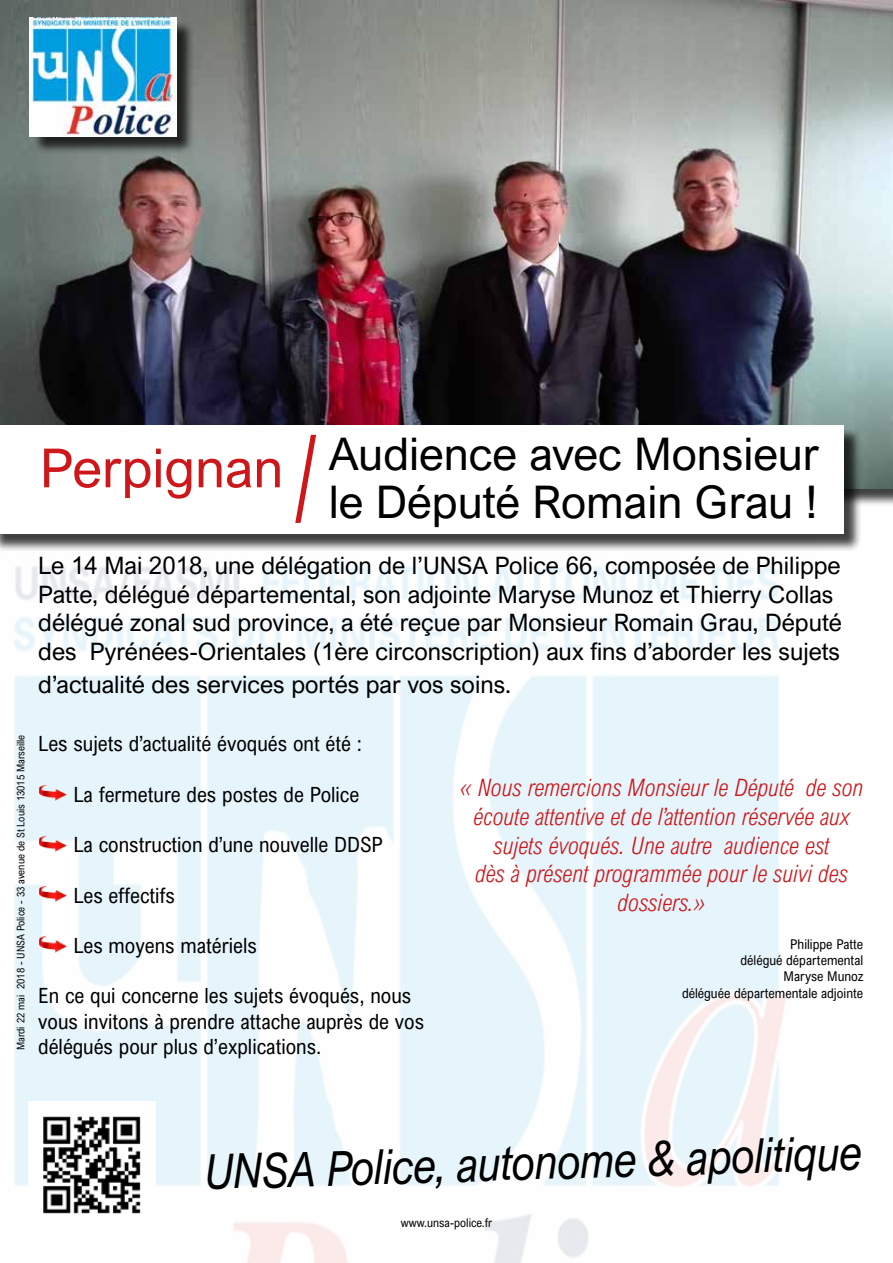
<style>
.page{position:relative;width:893px;height:1263px;background:#fff}
.page>*{position:absolute;margin:0;border:0;box-sizing:border-box;transform-origin:0 0}
.t1{font:118.95px "Arial Narrow";color:#cd171a;scale:.77 1}
.t2{font:54px "Arial Nova";color:#cd171a}
.t3{font:italic 48px "Arial Nova";color:#000;scale:.85 1}
.t4{font:45px "Arial Nova";color:#000}
.t5{font:24px/28.8px "Arial Nova";color:#000}
.t6{font:italic 300 24px/28.8px "Arial Nova Cond";color:#cd171a;text-align:center}
.t7{font:21px/25.2px "Arial Nova Cond";color:#000}
.t8{font:13.5px/16.2px "Arial Nova Cond";color:#000;text-align:right}
.t9{font:12px "Arial Nova Cond";color:#000}
.t10{font:10.5px "Arial Nova Cond";color:#000}
</style>
<div class="page">
<img style="left:0;top:0;width:893px;height:488px">
<img style="left:14px;top:558px;width:778px;height:705px">
<div style="left:32px;top:20px;width:163px;height:135px;background:#000;opacity:.75"></div>
<img style="left:30px;top:18px;width:147px;height:118px">
<div style="left:0;top:427px;width:862px;height:126px;background:#000;opacity:.75"></div>
<div style="left:0;top:425px;width:843px;height:109px;background:#fff"></div>
<img style="left:38px;top:785px;width:30px;height:17px">
<img style="left:38px;top:835px;width:30px;height:17px">
<img style="left:38px;top:885px;width:30px;height:17px">
<img style="left:38px;top:936px;width:30px;height:17px">
<img style="left:28px;top:1101px;width:128px;height:127px">
<h2 class="t2" style="left:40px;top:437px;width:245px">Perpignan</h2>
<h1 class="t1" style="left:295px;top:392px;width:29px">/</h1>
<h3 class="t4" style="left:329px;top:428px;width:492px">Audience avec Monsieur</h3>
<h3 class="t4" style="left:329px;top:476px;width:490px">le Député Romain Grau !</h3>
<p class="t5" style="left:38px;top:551px;width:805px">Le 14 Mai 2018, une délégation de l’UNSA Police 66, composée de Philippe Patte, délégué départemental, son adjointe Maryse Munoz et Thierry Collas délégué zonal sud province, a été reçue par Monsieur Romain Grau, Député des Pyrénées-Orientales (1ère circonscription) aux fins d’aborder les sujets</p>
<p class="t5" style="left:38px;top:670px;width:474px">d’actualité des services portés par vos soins.</p>
<p class="t10" style="left:14px;top:1050px;width:317px;rotate:-90deg">Mardi 22 mai 2018 - UNSA Police - 33 avenue de St Louis 13015 Marseille</p>
<p class="t7" style="left:38px;top:731px;width:325px">Les sujets d’actualité évoqués ont été :</p>
<p class="t7" style="left:73px;top:781px;width:287px">La fermeture des postes de Police</p>
<p class="t7" style="left:73px;top:832px;width:311px">La construction d’une nouvelle DDSP</p>
<p class="t7" style="left:73px;top:882px;width:103px">Les effectifs</p>
<p class="t7" style="left:73px;top:932px;width:185px">Les moyens matériels</p>
<p class="t7" style="left:38px;top:983px;width:387px">En ce qui concerne les sujets évoqués, nous vous invitons à prendre attache auprès de vos délégués pour plus d’explications.</p>
<p class="t6" style="left:460px;top:773px;width:405px">« Nous remercions Monsieur le Député de son écoute attentive et de l’attention réservée aux sujets évoqués. Une autre audience est<br>dès à présent programmée pour le suivi des dossiers.»</p>
<p class="t8" style="left:682px;top:936px;width:183px">Philippe Patte<br>délégué départemental<br>Maryse Munoz<br>déléguée départementale adjointe</p>
<h3 class="t3" style="left:205px;top:1146px;width:775px;rotate:-2deg">UNSA Police, autonome &amp; apolitique</h3>
<p class="t9" style="left:401px;top:1215px;width:93px">www.unsa-police.fr</p>
</div>
